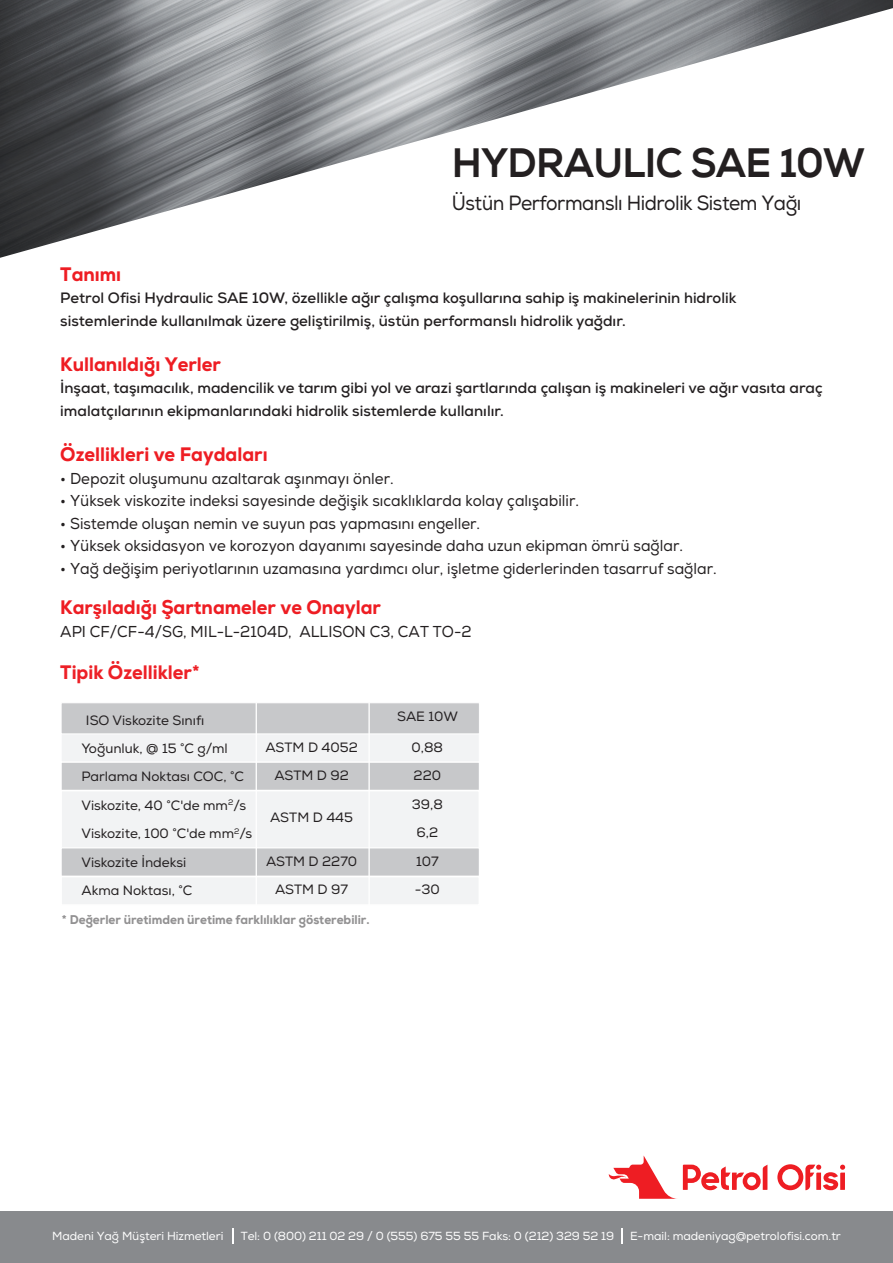
<style>
.page{position:relative;width:893px;height:1263px;background:#fff}
.page>*{position:absolute;margin:0;border:0;box-sizing:border-box;transform-origin:0 0}
.t1{font:41.1px "Nexa X Bold";letter-spacing:-.02em;color:#231f20;scale:.95 1}
.t2{font:20.55px "Nexa";letter-spacing:-.025em;color:#231f20;scale:.93 1}
.t3{font:800 19.5px "Nexa";color:#ee1d23;scale:.95 1}
.t4{font:800 19.5px "Nexa";color:#ed2026;scale:.95 1}
.t5{font:15.75px "Nexa";color:#231f20;scale:.95 1}
.t6{font:700 15px/22.5px "Nexa";color:#231f20}
.t7{font:13.5px/28.5px "Nexa";color:#231f20;text-align:center}
.t8{font:800 12.6px "Nexa";color:#929192;scale:.95 1}
.t9{font:11.7px "Nexa";letter-spacing:-.005em;color:#fff}
</style>
<div class="page">
<img style="left:0;top:0;width:893px;height:258px">
<div style="left:61px;top:761px;width:419px;height:30px;background:#c7c8ca;border:1px solid #fff"></div>
<div style="left:61px;top:733px;width:419px;height:29px;background:#f2f3f4"></div>
<div style="left:60px;top:790px;width:420px;height:59px;background:#f2f3f4;border:2px solid #fff"></div>
<div style="left:61px;top:847px;width:419px;height:30px;background:#c7c8ca;border:1px solid #fff"></div>
<div style="left:60px;top:876px;width:420px;height:30px;background:#f2f3f4;border:2px solid #fff"></div>
<svg style="left:61px;top:703px;width:419px;height:32px;background:#cacbcd"></svg>
<hr style="left:256px;top:703px;width:1px;height:202px;background:#fff">
<hr style="left:368px;top:703px;width:2px;height:202px;background:#fff">
<svg style="left:777px;top:1164px;width:68px;height:26px"></svg>
<svg style="left:608px;top:1155px;width:159px;height:44px"></svg>
<div style="left:0;top:1211px;width:893px;height:52px;background:#888a8d"></div>
<svg style="left:232px;top:1228px;width:1px;height:16px"></svg>
<svg style="left:621px;top:1228px;width:1px;height:16px"></svg>
<h1 class="t1" style="left:452px;top:137px;width:436px">HYDRAULIC SAE 10W</h1>
<h2 class="t2" style="left:452px;top:190px;width:377px">Üstün Performanslı Hidrolik Sistem Yağı</h2>
<p class="t3" style="left:60px;top:262px;width:66px">Tanımı</p>
<p class="t6" style="left:60px;top:287px;width:678px">Petrol Ofisi Hydraulic SAE 10W, özellikle ağır çalışma koşullarına sahip iş makinelerinin hidrolik sistemlerinde kullanılmak üzere geliştirilmiş, üstün performanslı hidrolik yağdır.</p>
<p class="t3" style="left:60px;top:352px;width:171px">Kullanıldığı Yerler</p>
<p class="t6" style="left:60px;top:377px;width:764px">İnşaat, taşımacılık, madencilik ve tarım gibi yol ve arazi şartlarında çalışan iş makineleri ve ağır vasıta araç imalatçılarının ekipmanlarındaki hidrolik sistemlerde kullanılır.</p>
<p class="t3" style="left:60px;top:442px;width:220px">Özellikleri ve Faydaları</p>
<p class="t5" style="left:60px;top:469px;width:352px">• Depozit oluşumunu azaltarak aşınmayı önler.</p>
<p class="t5" style="left:60px;top:491px;width:548px">• Yüksek viskozite indeksi sayesinde değişik sıcaklıklarda kolay çalışabilir.</p>
<p class="t5" style="left:60px;top:514px;width:443px">• Sistemde oluşan nemin ve suyun pas yapmasını engeller.</p>
<p class="t5" style="left:60px;top:536px;width:657px">• Yüksek oksidasyon ve korozyon dayanımı sayesinde daha uzun ekipman ömrü sağlar.</p>
<p class="t5" style="left:60px;top:559px;width:692px">• Yağ değişim periyotlarının uzamasına yardımcı olur, işletme giderlerinden tasarruf sağlar.</p>
<p class="t3" style="left:60px;top:595px;width:339px">Karşıladığı Şartnameler ve Onaylar</p>
<p class="t5" style="left:60px;top:622px;width:434px">API CF/CF-4/SG, MIL-L-2104D, ALLISON C3, CAT TO-2</p>
<p class="t4" style="left:60px;top:659px;width:148px">Tipik Özellikler*</p>
<p class="t7" style="left:86px;top:707px;width:120px">ISO Viskozite Sınıfı</p>
<p class="t7" style="left:81px;top:734px;width:172px;text-align:left">Yoğunluk, @ 15 °C g/ml<br>Parlama Noktası COC, °C<br>Viskozite, 40 °C'de mm<sup>2</sup>/s<br>Viskozite, 100 °C'de mm<sup>2</sup>/s<br>Viskozite İndeksi<br>Akma Noktası, °C</p>
<p class="t7" style="left:265px;top:733px;width:94px">ASTM D 4052<br>ASTM D 92</p>
<p class="t7" style="left:270px;top:804px;width:84px">ASTM D 445</p>
<p class="t7" style="left:266px;top:847px;width:93px">ASTM D 2270<br>ASTM D 97</p>
<p class="t8" style="left:62px;top:912px;width:325px">* Değerler üretimden üretime farklılıklar gösterebilir.</p>
<p class="t7" style="left:397px;top:703px;width:62px">SAE 10W</p>
<p class="t7" style="left:412px;top:733px;width:33px">0,88<br>220<br>39,8<br>6,2<br>107 -30</p>
<p class="t9" style="left:52px;top:1229px;width:173px">Madeni Yağ Müşteri Hizmetleri</p>
<p class="t9" style="left:241px;top:1229px;width:375px">Tel: 0 (800) 211 02 29 / 0 (555) 675 55 55 Faks: 0 (212) 329 52 19</p>
<p class="t9" style="left:630px;top:1229px;width:212px">E-mail: madeniyag@petrolofisi.com.tr</p>
</div>
